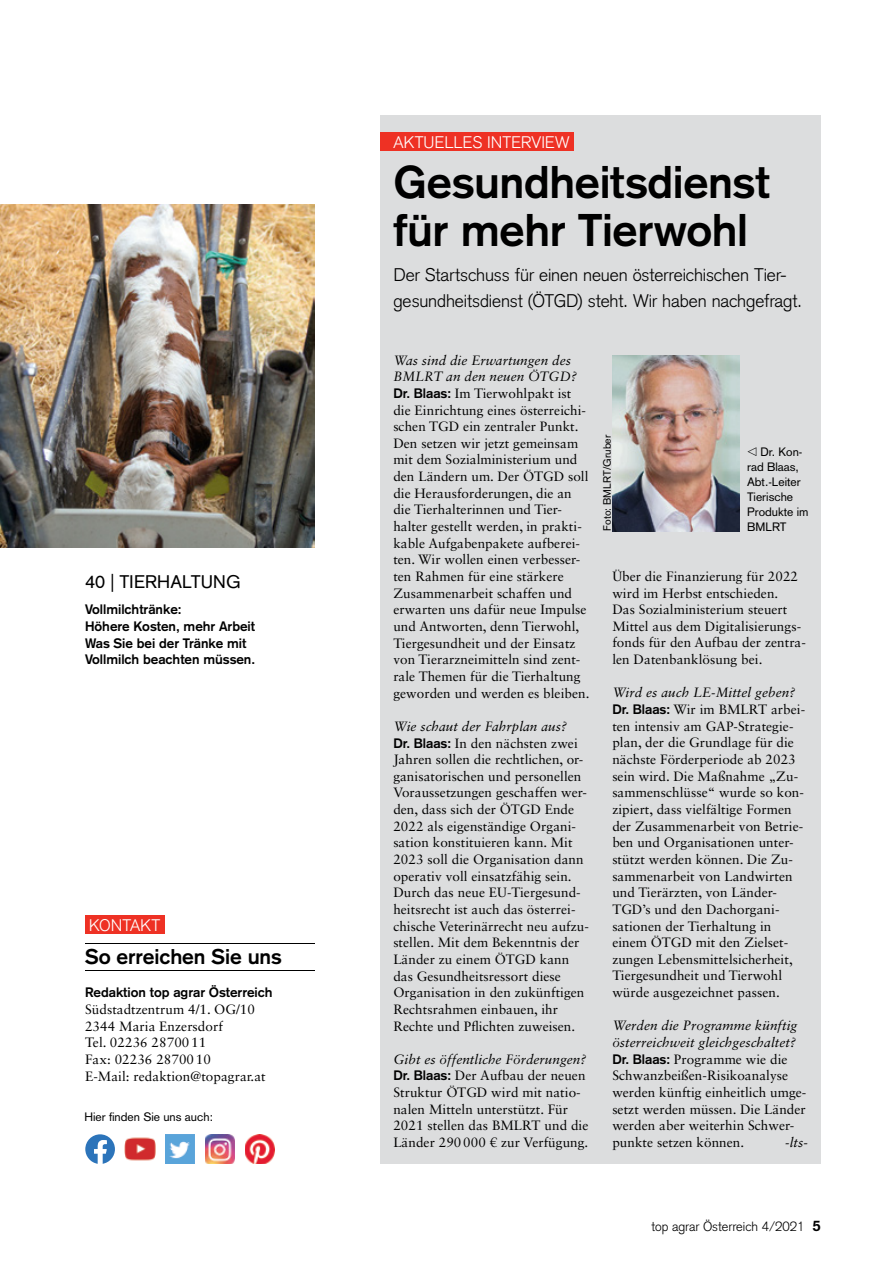
<style>
.page{position:relative;width:893px;height:1263px;background:#fff}
.page>*{position:absolute;margin:0;border:0;box-sizing:border-box;transform-origin:0 0}
.t1{font:700 45px/48px "Basic Commercial LT Pro";letter-spacing:-.005em;color:#000}
.t2{font:700 21px "Basic Commercial LT Pro";letter-spacing:-.005em;color:#000}
.t3{font:300 18px/25.5px "Basic Commercial LT Pro";letter-spacing:-.005em;color:#000}
.t4{font:18px "Basic Commercial LT Pro";letter-spacing:.005em;color:#000}
.t5{font:300 16.5px "Basic Commercial LT Pro";letter-spacing:.005em;color:#fff}
.t6{font:13.5px/16.6px "Sabon LT Std";letter-spacing:.005em;color:#000}
.t7{font:700 13.5px/16.6px "Basic Commercial LT Pro";color:#000}
.t8{font:italic 13.5px "Sabon LT Std";color:#000}
.t9{font:300 13.2px "Basic Commercial LT Pro";color:#000}
.t10{font:12px/15px "Basic Commercial LT Pro";color:#000}
.t11{font:10.5px "Basic Commercial LT Pro";color:#000}
.s1{font-style:italic}
.s2{font-family:"Basic Commercial LT Pro";font-weight:700}
.s3{font-weight:700;font-size:15px}
</style>
<div class="page">
<div style="left:381px;top:115px;width:440px;height:1049px;background:#dcddde"></div>
<img style="left:0;top:204px;width:315px;height:344px">
<div style="left:85px;top:915px;width:80px;height:18px;background:#ee3124"></div>
<hr style="left:85px;top:943px;width:230px;height:1px;background:#000">
<hr style="left:85px;top:970px;width:230px;height:1px;background:#000">
<svg style="left:85px;top:1134px;width:30px;height:30px"></svg>
<img style="left:125px;top:1137px;width:30px;height:24px">
<img style="left:165px;top:1134px;width:30px;height:30px">
<img style="left:205px;top:1134px;width:29px;height:30px">
<img style="left:245px;top:1134px;width:29px;height:30px">
<div style="left:381px;top:133px;width:193px;height:18px;background:#ee3124"></div>
<img style="left:612px;top:355px;width:128px;height:176px">
<h3 class="t4" style="left:85px;top:571px;width:157px">40 | TIERHALTUNG</h3>
<p class="t7" style="left:85px;top:601px;width:172px">Vollmilchtränke:<br>Höhere Kosten, mehr Arbeit<br>Was Sie bei der Tränke mit<br>Vollmilch beachten müssen.</p>
<p class="t5" style="left:89px;top:915px;width:73px">KONTAKT</p>
<h2 class="t2" style="left:85px;top:944px;width:198px">So erreichen Sie uns</h2>
<p class="t7" style="left:85px;top:984px;width:189px">Redaktion top agrar Österreich</p>
<p class="t6" style="left:85px;top:1001px;width:182px">Südstadtzentrum 4/1. OG/10<br>2344 Maria Enzersdorf<br>Tel. 02236 28700 11<br>Fax: 02236 28700 10<br>E-Mail: redaktion@topagrar.at</p>
<p class="t10" style="left:84px;top:1109px;width:130px">Hier finden Sie uns auch:</p>
<p class="t5" style="left:393px;top:133px;width:178px">AKTUELLES INTERVIEW</p>
<h1 class="t1" style="left:393px;top:158px;width:378px">Gesundheitsdienst für mehr Tierwohl</h1>
<h3 class="t3" style="left:393px;top:262px;width:410px">Der Startschuss für einen neuen österreichischen Tier&shy;gesundheitsdienst (ÖTGD) steht. Wir haben nachgefragt.</h3>
<p class="t6" style="left:393px;top:351px;width:198px"><span class="s1">Was sind die Erwartungen des<br>BMLRT an den neuen ÖTGD?<br></span><span class="s2">Dr. Blaas:</span> Im Tierwohlpakt ist die Einrichtung eines österreichi&shy;schen TGD ein zentraler Punkt.<br>Den setzen wir jetzt gemeinsam mit dem Sozialministerium und den Ländern um. Der ÖTGD soll die Herausforderungen, die an die Tierhalterinnen und Tier&shy;halter gestellt werden, in prakti&shy;kable Aufgabenpakete aufberei&shy;ten. Wir wollen einen verbesser&shy;ten Rahmen für eine stärkere<br>Zusammenarbeit schaffen und erwarten uns dafür neue Impulse und Antworten, denn Tierwohl,<br>Tiergesundheit und der Einsatz von Tierarzneimitteln sind zent&shy;rale Themen für die Tierhaltung geworden und werden es bleiben.</p>
<p class="t6" style="left:393px;top:718px;width:197px"><span class="s1">Wie schaut der Fahrplan aus?<br></span><span class="s2">Dr. Blaas:</span> In den nächsten zwei<br>Jahren sollen die rechtlichen, or&shy;ganisatorischen und personellen<br>Voraussetzungen geschaffen wer&shy;den, dass sich der ÖTGD Ende<br>2022 als eigenständige Organi&shy;sation konstituieren kann. Mit<br>2023 soll die Organisation dann operativ voll einsatzfähig sein.<br>Durch das neue EU-Tiergesund&shy;heitsrecht ist auch das österrei&shy;chische Veterinärrecht neu aufzu&shy;stellen. Mit dem Bekenntnis der<br>Länder zu einem ÖTGD kann das Gesundheitsressort diese<br>Organisation in den zukünftigen<br>Rechtsrahmen einbauen, ihr<br>Rechte und Pflichten zuweisen.</p>
<p class="t6" style="left:393px;top:1051px;width:197px"><span class="s1">Gibt es öffentliche Förderungen?<br></span><span class="s2">Dr. Blaas:</span> Der Aufbau der neuen<br>Struktur ÖTGD wird mit natio&shy;nalen Mitteln unterstützt. Für<br>2021 stellen das BMLRT und die<br>Länder 290 000 € zur Verfügung.</p>
<p class="t11" style="left:601px;top:531px;width:98px;rotate:-90deg">Foto: BMLRT/Gruber</p>
<p class="t10" style="left:747px;top:444px;width:63px">◁ Dr. Kon&shy;rad Blaas,<br>Abt.-Leiter<br>Tierische<br>Produkte im<br>BMLRT</p>
<p class="t6" style="left:612px;top:568px;width:195px">Über die Finanzierung für 2022 wird im Herbst entschieden.<br>Das Sozialministerium steuert<br>Mittel aus dem Digitalisierungs&shy;fonds für den Aufbau der zentra&shy;len Datenbanklösung bei.</p>
<p class="t6" style="left:612px;top:684px;width:194px"><span class="s1">Wird es auch LE-Mittel geben?<br></span><span class="s2">Dr. Blaas:</span> Wir im BMLRT arbei&shy;ten intensiv am GAP-Strategie&shy;plan, der die Grundlage für die nächste Förderperiode ab 2023 sein wird. Die Maßnahme „Zu&shy;sammenschlüsse“ wurde so kon&shy;zipiert, dass vielfältige Formen der Zusammenarbeit von Betrie&shy;ben und Organisationen unter&shy;stützt werden können. Die Zu&shy;sammenarbeit von Landwirten und Tierärzten, von Länder-<br>TGD’s und den Dach organi&shy;sationen der Tierhaltung in einem ÖTGD mit den Zielset&shy;zungen Lebensmittelsicherheit,<br>Tiergesundheit und Tierwohl würde ausgezeichnet passen.</p>
<p class="t6" style="left:612px;top:1017px;width:196px"><span class="s1">Werden die Programme künftig österreichweit gleichgeschaltet?<br></span><span class="s2">Dr. Blaas:</span> Programme wie die<br>Schwanzbeißen-Risikoanalyse werden künftig einheitlich umge&shy;setzt werden müssen. Die Länder werden aber weiterhin Schwer&shy;punkte setzen können.</p>
<p class="t8" style="left:785px;top:1134px;width:24px">-lts-</p>
<p class="t9" style="left:651px;top:1218px;width:171px">top agrar Österreich 4/2021 <span class="s3">5</span></p>
</div>
